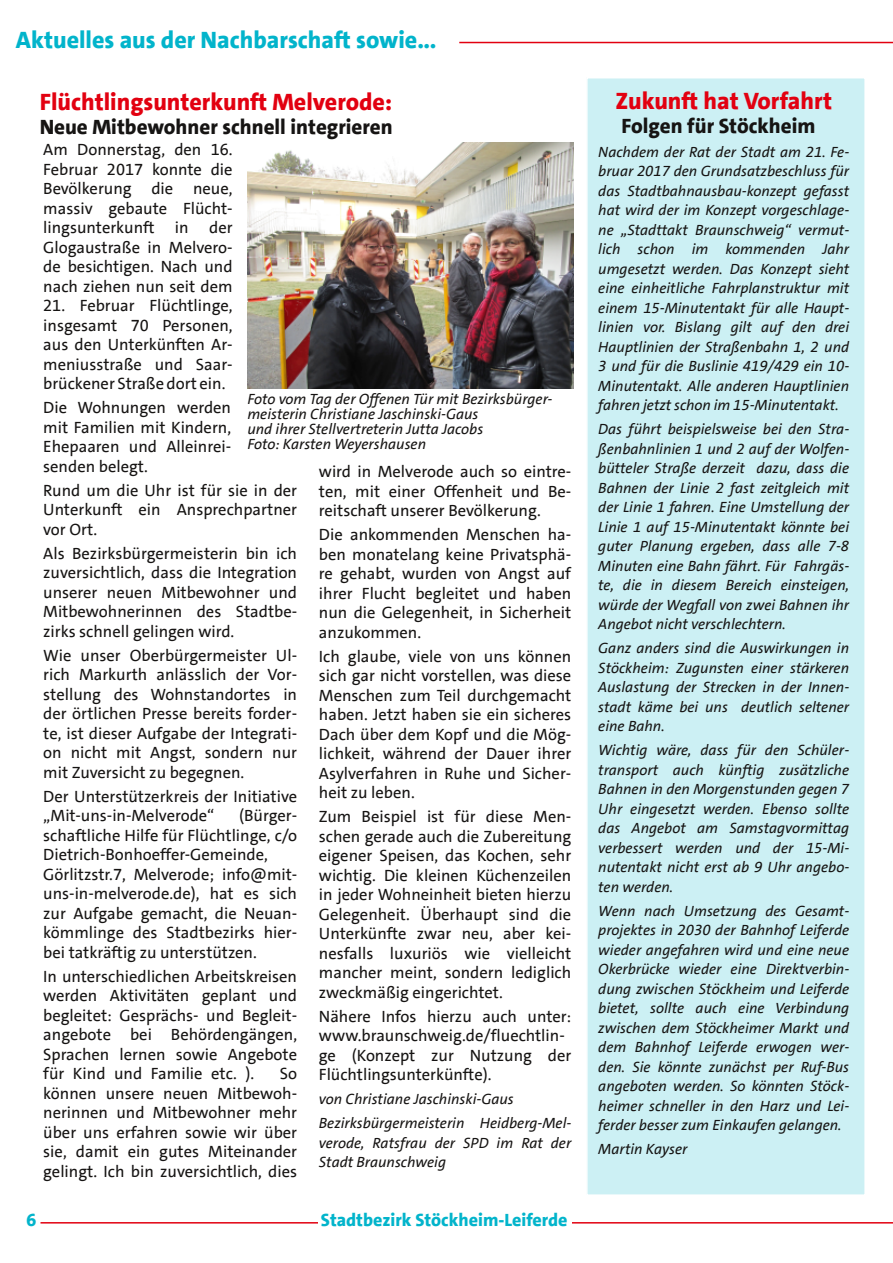
<style>
.page{position:relative;width:893px;height:1263px;background:#fff}
.page>*{position:absolute;margin:0;border:0;box-sizing:border-box;transform-origin:0 0}
.t1{font:800 24px "SPD The Sans";color:#e20010}
.t2{font:800 24px "SPD The Sans";color:#02b4cb}
.t3{font:800 21px "SPD The Sans";color:#161413}
.t4{font:800 18px "SPD The Sans";color:#02b4cb}
.t5{font:16.5px/19.5px "SPD The Sans";color:#161413;text-align:justify}
.t6{font:italic 15px/19.5px "SPD The Sans";color:#161413;text-align:justify}
</style>
<div class="page">
<hr style="left:459px;top:42px;width:434px;height:1px;background:#e20010">
<hr style="left:40px;top:1222px;width:853px;height:1px;background:#e20010">
<div style="left:318px;top:1212px;width:253px;height:23px;background:#fff"></div>
<div style="left:587px;top:78px;width:278px;height:1117px;background:#ccf0f4"></div>
<div style="left:586px;top:77px;width:280px;height:1119px;border:2px solid #fff"></div>
<img style="left:248px;top:142px;width:325px;height:246px">
<h1 class="t2" style="left:16px;top:24px;width:422px">Aktuelles aus der Nachbarschaft sowie...</h1>
<h1 class="t1" style="left:40px;top:86px;width:354px">Flüchtlingsunterkunft Melverode:</h1>
<p class="t3" style="left:40px;top:113px;width:354px">Neue Mitbewohner schnell integrieren</p>
<p class="t5" style="left:43px;top:140px;width:191px">Am Donnerstag, den 16.<br>Februar 2017 konnte die Bevölkerung die neue, massiv gebaute Flücht‐ lingsunterkunft in der Glogaustraße in Melvero‐ de besichtigen. Nach und nach ziehen nun seit dem</p>
<p class="t5" style="left:43px;top:296px;width:191px">21. Februar Flüchtlinge, insgesamt 70 Personen, aus den Unterkünften Ar‐ meniusstraße und Saar‐ brückener Straße dort ein.</p>
<p class="t5" style="left:43px;top:398px;width:189px">Die Wohnungen werden mit Familien mit Kindern, Ehepaaren und Alleinrei‐ senden belegt.</p>
<p class="t5" style="left:43px;top:480px;width:255px">Rund um die Uhr ist für sie in der Unterkunft ein Ansprechpartner vor Ort.</p>
<p class="t5" style="left:43px;top:543px;width:255px">Als Bezirksbürgermeisterin bin ich zuversichtlich, dass die Integration unserer neuen Mitbewohner und Mitbewohnerinnen des Stadtbe‐ zirks schnell gelingen wird.</p>
<p class="t5" style="left:43px;top:645px;width:255px">Wie unser Oberbürgermeister Ul‐ rich Markurth anlässlich der Vor‐ stellung des Wohnstandortes in der örtlichen Presse bereits forder‐ te, ist dieser Aufgabe der Integrati‐ on nicht mit Angst, sondern nur mit Zuversicht zu begegnen.</p>
<p class="t5" style="left:43px;top:786px;width:255px">Der Unterstützerkreis der Initiative „Mit‐uns‐in‐Melverode“</p>
<p class="t6" style="left:247px;top:392px;width:306px;line-height:15px;text-align:left">Foto vom Tag der Offenen Tür mit Bezirksbürger‐ meisterin Christiane Jaschinski‐Gaus<br>und ihrer Stellvertreterin Jutta Jacobs<br>Foto: Karsten Weyershausen</p>
<p class="t5" style="left:319px;top:462px;width:254px">wird in Melverode auch so eintre‐ ten, mit einer Offenheit und Be‐ reitschaft unserer Bevölkerung.</p>
<p class="t5" style="left:319px;top:525px;width:254px">Die ankommenden Menschen ha‐ ben monatelang keine Privatsphä‐ re gehabt, wurden von Angst auf ihrer Flucht begleitet und haben nun die Gelegenheit, in Sicherheit anzukommen.</p>
<p class="t5" style="left:319px;top:646px;width:254px">Ich glaube, viele von uns können sich gar nicht vorstellen, was diese Menschen zum Teil durchgemacht haben. Jetzt haben sie ein sicheres Dach über dem Kopf und die Mög‐ lichkeit, während der Dauer ihrer Asylverfahren in Ruhe und Sicher‐ heit zu leben.</p>
<p class="t5" style="left:319px;top:807px;width:254px">Zum Beispiel ist für diese Men‐ schen gerade auch die Zubereitung eigener Speisen, das Kochen, sehr wichtig. Die kleinen Küchenzeilen in jeder Wohneinheit bieten hierzu Gelegenheit. Überhaupt sind die Unterkünfte zwar neu, aber kei‐ nesfalls luxuriös wie vielleicht mancher meint, sondern lediglich zweckmäßig eingerichtet.</p>
<p class="t5" style="left:319px;top:1006px;width:254px;text-align:left">Nähere Infos hierzu auch unter: www.braunschweig.de/fluechtlin‐ ge (Konzept zur Nutzung der<br>Flüchtlingsunterkünfte).</p>
<p class="t6" style="left:319px;top:1087px;width:254px;line-height:24px">von Christiane Jaschinski‐Gaus<br>Bezirksbürgermeisterin Heidberg‐Mel‐</p>
<p class="t6" style="left:319px;top:1133px;width:254px">verode, Ratsfrau der SPD im Rat der<br>Stadt Braunschweig</p>
<p class="t5" style="left:43px;top:806px;width:255px;text-align:left;text-indent:196px">(Bürger‐ schaftliche Hilfe für Flüchtlinge, c/o<br>Dietrich‐Bonhoeffer‐Gemeinde,<br>Görlitzstr.7, Melverode; info@mit‐ uns‐in‐melverode.de), hat es sich zur Aufgabe gemacht, die Neuan‐ kömmlinge des Stadtbezirks hier‐ bei tatkräftig zu unterstützen.</p>
<p class="t5" style="left:43px;top:966px;width:255px">In unterschiedlichen Arbeitskreisen werden Aktivitäten geplant und begleitet: Gesprächs‐ und Begleit‐ angebote bei Behördengängen, Sprachen lernen sowie Angebote für Kind und Familie etc. ).</p>
<p class="t5" style="left:43px;top:1064px;width:255px;text-indent:237px">So können unsere neuen Mitbewoh‐ nerinnen und Mitbewohner mehr über uns erfahren sowie wir über sie, damit ein gutes Miteinander gelingt. Ich bin zuversichtlich, dies</p>
<p class="t4" style="left:26px;top:1208px;width:11px">6</p>
<p class="t4" style="left:321px;top:1208px;width:248px">Stadtbezirk Stöckheim‐Leiferde</p>
<h1 class="t1" style="left:615px;top:85px;width:218px">Zukunft hat Vorfahrt</h1>
<p class="t3" style="left:621px;top:112px;width:195px">Folgen für Stöckheim</p>
<p class="t6" style="left:598px;top:142px;width:252px">Nachdem der Rat der Stadt am 21. Fe‐ bruar 2017 den Grundsatzbeschluss für das Stadtbahnausbau‐konzept gefasst hat wird der im Konzept vorgeschlage‐ ne „Stadttakt Braunschweig“ vermut‐ lich schon im kommenden Jahr umgesetzt werden. Das Konzept sieht eine einheitliche Fahrplanstruktur mit einem 15‐Minutentakt für alle Haupt‐ linien vor. Bislang gilt auf den drei Hauptlinien der Straßenbahn 1, 2 und 3 und für die Buslinie 419/429 ein 10‐ Minutentakt. Alle anderen Hauptlinien fahren jetzt schon im 15‐Minutentakt.</p>
<p class="t6" style="left:598px;top:419px;width:252px">Das führt beispielsweise bei den Stra‐ ßenbahnlinien 1 und 2 auf der Wolfen‐ bütteler Straße derzeit dazu, dass die Bahnen der Linie 2 fast zeitgleich mit der Linie 1 fahren. Eine Umstellung der Linie 1 auf 15‐Minutentakt könnte bei guter Planung ergeben, dass alle 7‐8<br>Minuten eine Bahn fährt. Für Fahrgäs‐ te, die in diesem Bereich einsteigen, würde der Wegfall von zwei Bahnen ihr Angebot nicht verschlechtern.</p>
<p class="t6" style="left:598px;top:638px;width:252px">Ganz anders sind die Auswirkungen in Stöckheim: Zugunsten einer stärkeren Auslastung der Strecken in der Innen‐ stadt käme bei uns deutlich seltener eine Bahn.</p>
<p class="t6" style="left:598px;top:740px;width:252px">Wichtig wäre, dass für den Schüler‐ transport auch künftig zusätzliche Bahnen in den Morgenstunden gegen 7<br>Uhr eingesetzt werden. Ebenso sollte das Angebot am Samstagvormittag verbessert werden und der 15‐Mi‐ nutentakt nicht erst ab 9 Uhr angebo‐ ten werden.</p>
<p class="t6" style="left:598px;top:901px;width:252px">Wenn nach Umsetzung des Gesamt‐ projektes in 2030 der Bahnhof Leiferde wieder angefahren wird und eine neue Okerbrücke wieder eine Direktverbin‐ dung zwischen Stöckheim und Leiferde bietet, sollte auch eine Verbindung zwischen dem Stöckheimer Markt und dem Bahnhof Leiferde erwogen wer‐ den. Sie könnte zunächst per Ruf‐Bus angeboten werden. So könnten Stöck‐ heimer schneller in den Harz und Lei‐ ferder besser zum Einkaufen gelangen.</p>
<p class="t6" style="left:598px;top:1139px;width:91px">Martin Kayser</p>
</div>
